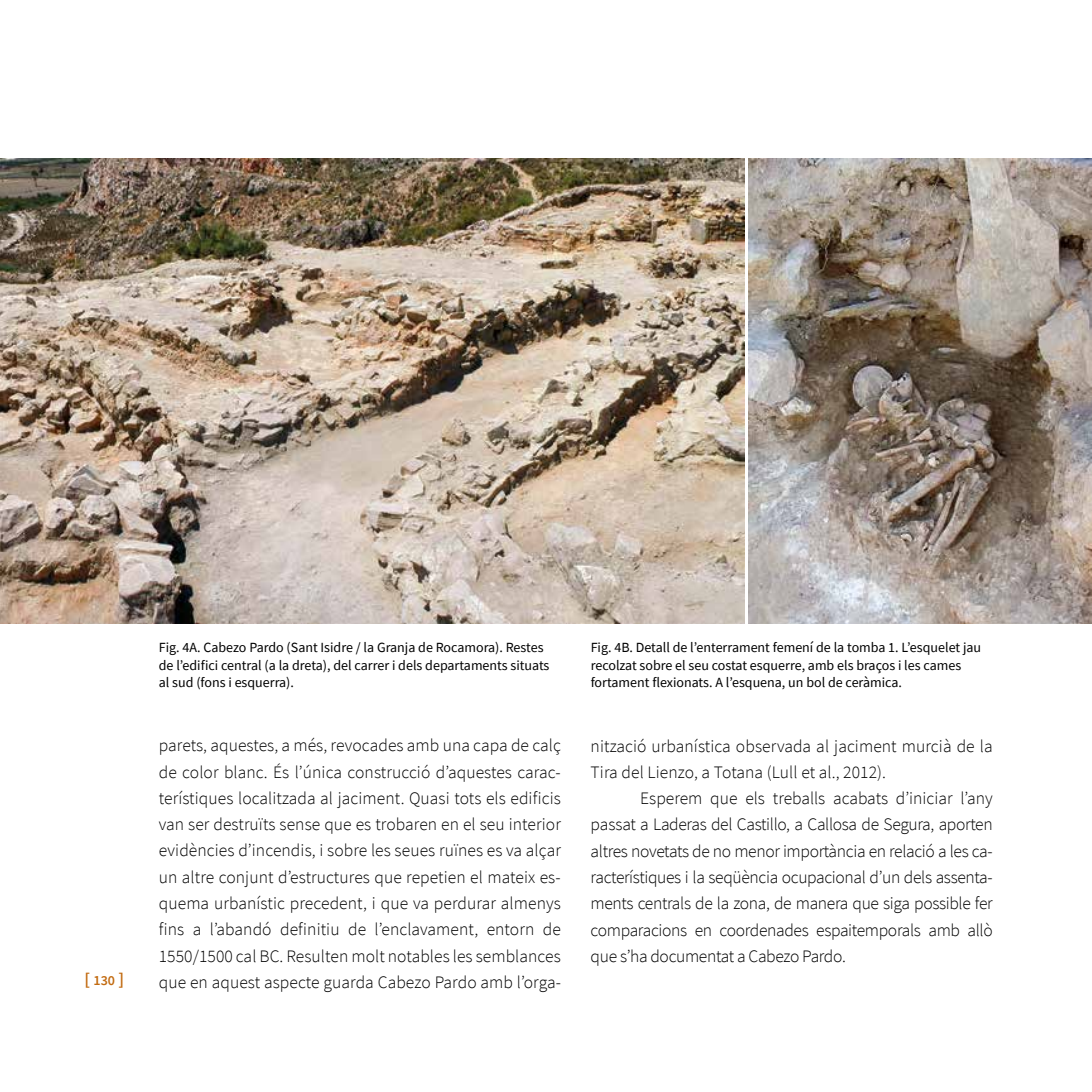
<style>
.page{position:relative;width:1092px;height:1092px;background:#fff}
.page>*{position:absolute;margin:0;border:0;box-sizing:border-box;transform-origin:0 0}
.t1{font:300 17.5px/26.2px "Source Sans Pro";letter-spacing:.005em;color:#000;text-align:justify}
.t2{font:14px/17.5px "Source Sans Pro";color:#000}
.t3{font:600 14px "Source Sans Pro";color:#c26b11}
.s1{font-size:17.5px}
</style>
<div class="page">
<img style="left:0;top:159px;width:744px;height:464px">
<img style="left:748px;top:159px;width:343px;height:464px">
<p class="t3" style="left:84px;top:971px;width:41px"><span class="s1">[</span> 130 <span class="s1">]</span></p>
<p class="t2" style="left:159px;top:638px;width:392px">Fig. 4A. Cabezo Pardo (Sant Isidre / la Granja de Rocamora). Restes de l’edifici central (a la dreta), del carrer i dels departaments situats al sud (fons i esquerra).</p>
<p class="t2" style="left:590px;top:638px;width:392px">Fig. 4B. Detall de l’enterrament femení de la tomba 1. L’esquelet jau recolzat sobre el seu costat esquerre, amb els braços i les cames fortament flexionats. A l’esquena, un bol de ceràmica.</p>
<p class="t1" style="left:159px;top:732px;width:403px">parets, aquestes, a més, revocades amb una capa de calç de color blanc. És l’única construcció d’aquestes carac&shy;terístiques localitzada al jaciment. Quasi tots els edificis van ser destruïts sense que es trobaren en el seu interior evidències d’incendis, i sobre les seues ruïnes es va alçar un altre conjunt d’estructures que repetien el mateix es&shy;quema urbanístic precedent, i que va perdurar almenys fins a l’abandó definitiu de l’enclavament, entorn de 1550/1500 cal BC. Resulten molt notables les semblances que en aquest aspecte guarda Cabezo Pardo amb l’orga-</p>
<p class="t1" style="left:590px;top:732px;width:403px">nització urbanística observada al jaciment murcià de la<br>Tira del Lienzo, a Totana (Lull et al., 2012).</p>
<p class="t1" style="left:590px;top:785px;width:403px;text-indent:50px">Esperem que els treballs acabats d’iniciar l’any passat a Laderas del Castillo, a Callosa de Segura, aporten altres novetats de no menor importància en relació a les ca&shy;racterístiques i la seqüència ocupacional d’un dels assenta&shy;ments centrals de la zona, de manera que siga possible fer comparacions en coordenades espaitemporals amb allò que s’ha documentat a Cabezo Pardo.</p>
</div>
